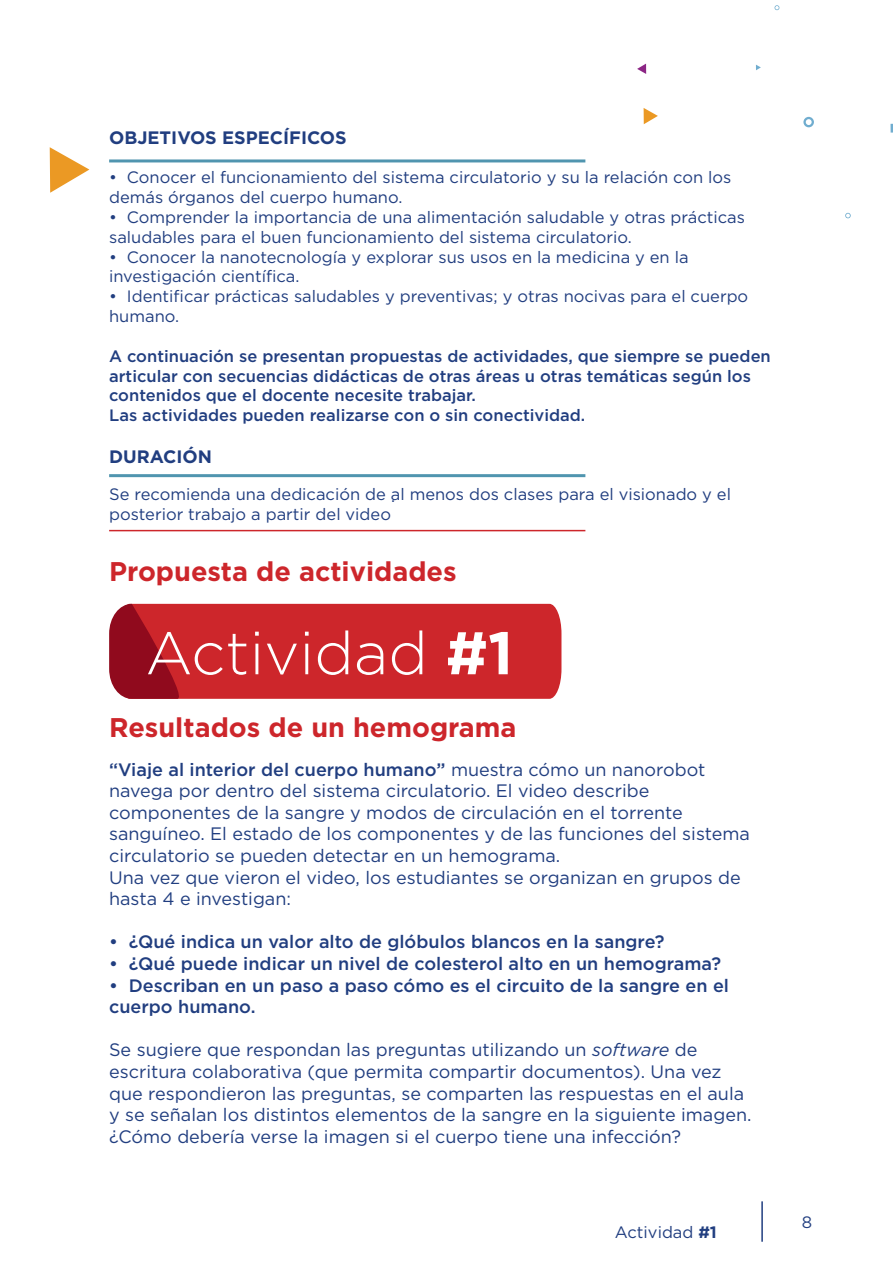
<style>
.page{position:relative;width:893px;height:1263px;background:#fff}
.page>*{position:absolute;margin:0;border:0;box-sizing:border-box;transform-origin:0 0}
.t1{font:300 60px "Gotham";color:#fff}
.t2{font:700 27px "Gotham";color:#cd262b}
.t3{font:18px/21.6px "Gotham";color:#213e80}
.t4{font:500 18px/21.6px "Gotham";color:#213e80}
.t5{font:700 18px "Gotham";color:#213e80}
.t6{font:16.5px/19.8px "Gotham";color:#213e80}
.t7{font:500 16.5px/19.8px "Gotham";color:#213e80}
.s1{font-weight:700}
.s2{font-weight:500}
.s3{font-style:italic}
</style>
<div class="page">
<svg style="left:50px;top:147px;width:39px;height:46px"></svg>
<svg style="left:109px;top:604px;width:452px;height:95px;background:#c7252c"></svg>
<hr style="left:109px;top:159px;width:476px;height:3px;background:#5095af">
<svg style="left:845px;top:213px;width:6px;height:5px"></svg>
<svg style="left:890px;top:124px;width:3px;height:9px"></svg>
<svg style="left:803px;top:117px;width:11px;height:10px"></svg>
<svg style="left:756px;top:65px;width:5px;height:5px"></svg>
<svg style="left:774px;top:5px;width:5px;height:5px"></svg>
<svg style="left:644px;top:108px;width:14px;height:16px"></svg>
<svg style="left:637px;top:64px;width:9px;height:10px"></svg>
<hr style="left:109px;top:530px;width:476px;height:1px;background:#cd262b">
<hr style="left:109px;top:474px;width:476px;height:3px;background:#5095af">
<hr style="left:761px;top:1201px;width:2px;height:41px;background:#213e80">
<p class="t5" style="left:109px;top:126px;width:239px">OBJETIVOS ESPECÍFICOS</p>
<p class="t6" style="left:109px;top:167px;width:624px">• Conocer el funcionamiento del sistema circulatorio y su la relación con los demás órganos del cuerpo humano.</p>
<p class="t6" style="left:109px;top:207px;width:637px">• Comprender la importancia de una alimentación saludable y otras prácticas saludables para el buen funcionamiento del sistema circulatorio.</p>
<p class="t6" style="left:109px;top:247px;width:581px">• Conocer la nanotecnología y explorar sus usos en la medicina y en la investigación científica.</p>
<p class="t6" style="left:109px;top:286px;width:641px">• Identificar prácticas saludables y preventivas; y otras nocivas para el cuerpo humano.</p>
<p class="t7" style="left:109px;top:346px;width:663px">A continuación se presentan propuestas de actividades, que siempre se pueden articular con secuencias didácticas de otras áreas u otras temáticas según los contenidos que el docente necesite trabajar.<br>Las actividades pueden realizarse con o sin conectividad.</p>
<p class="t5" style="left:109px;top:444px;width:104px">DURACIÓN</p>
<p class="t6" style="left:109px;top:484px;width:623px">Se recomienda una dedicación de al menos dos clases para el visionado y el posterior trabajo a partir del video</p>
<p class="t6" style="left:391px;top:486px;width:6px">.</p>
<h2 class="t2" style="left:109px;top:554px;width:349px">Propuesta de actividades</h2>
<h1 class="t1" style="left:145px;top:615px;width:369px">Actividad <span class="s1">#1</span></h1>
<h2 class="t2" style="left:109px;top:710px;width:409px">Resultados de un hemograma</h2>
<p class="t3" style="left:109px;top:758px;width:642px"><span class="s2">“Viaje al interior del cuerpo humano”</span> muestra cómo un nanorobot navega por dentro del sistema circulatorio. El video describe componentes de la sangre y modos de circulación en el torrente sanguíneo. El estado de los componentes y de las funciones del sistema circulatorio se pueden detectar en un hemograma.<br>Una vez que vieron el video, los estudiantes se organizan en grupos de hasta 4 e investigan:</p>
<p class="t4" style="left:109px;top:931px;width:557px">• ¿Qué indica un valor alto de glóbulos blancos en la sangre?</p>
<p class="t4" style="left:109px;top:953px;width:613px">• ¿Qué puede indicar un nivel de colesterol alto en un hemograma?</p>
<p class="t4" style="left:109px;top:974px;width:621px">• Describan en un paso a paso cómo es el circuito de la sangre en el cuerpo humano.</p>
<p class="t3" style="left:109px;top:1039px;width:644px">Se sugiere que respondan las preguntas utilizando un <span class="s3">software</span> de escritura colaborativa (que permita compartir documentos). Una vez que respondieron las preguntas, se comparten las respuestas en el aula y se señalan los distintos elementos de la sangre en la siguiente imagen. ¿Cómo debería verse la imagen si el cuerpo tiene una infección?</p>
<p class="t6" style="left:615px;top:1221px;width:104px">Actividad <span class="s1">#1</span></p>
<p class="t6" style="left:802px;top:1212px;width:12px">8</p>
</div>
